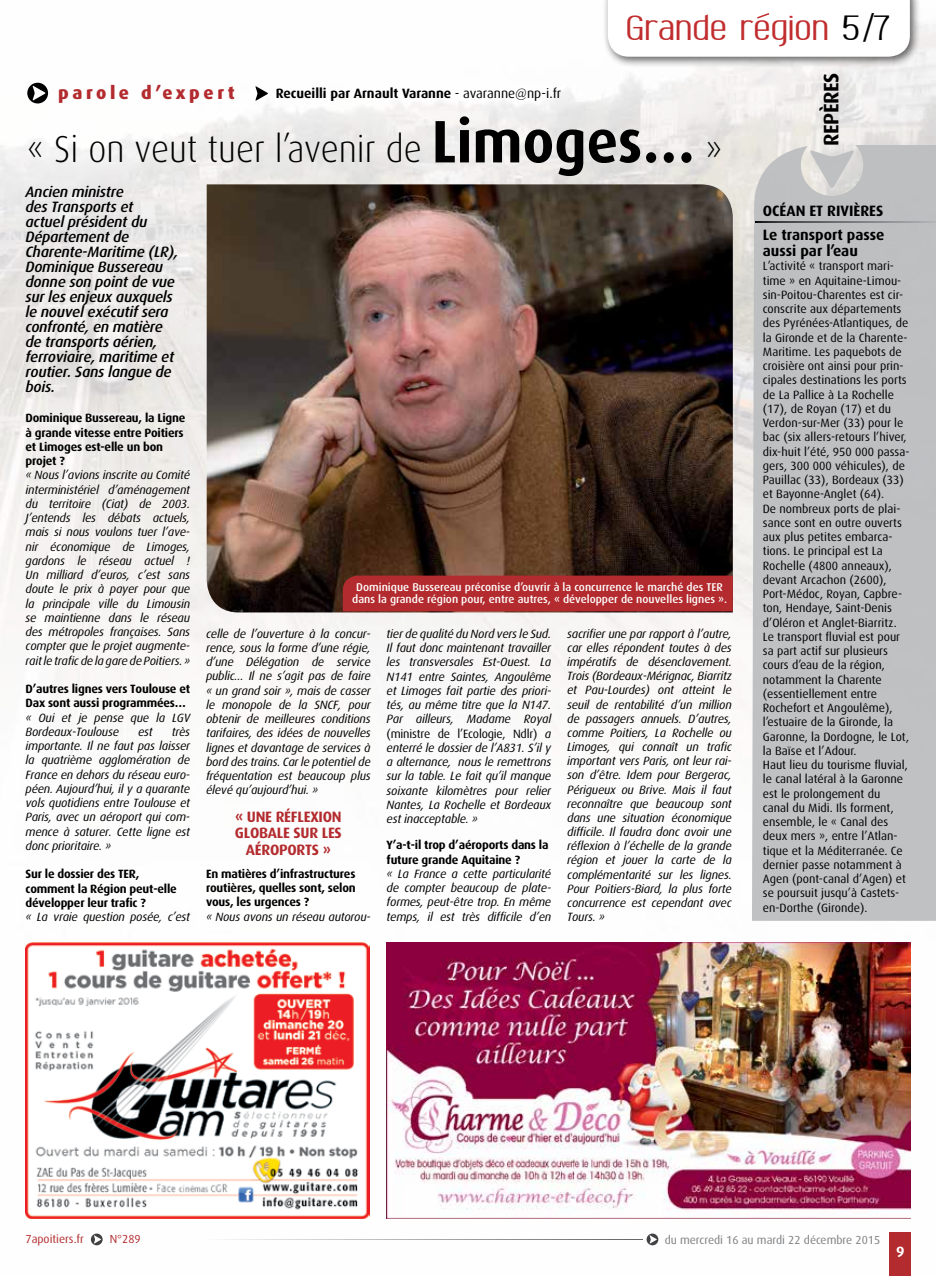
<style>
.page{position:relative;width:936px;height:1276px;background:#fff}
.page>*{position:absolute;margin:0;border:0;box-sizing:border-box;transform-origin:0 0}
.t1{font:40.5px "Ambrosia Demo";color:#c12d2e}
.t2{font:300 37.5px "Dax";color:#000;scale:.95 1}
.t3{font:700 21px "Dax";color:#000}
.t4{font:800 18px "Dax";letter-spacing:.2em;color:#b32b2e}
.t5{font:italic 500 15px/15px "Dax";letter-spacing:-.015em;color:#000}
.t6{font:700 15px/24px "Dax";color:#000}
.t7{font:700 15px/16.5px "Dax";letter-spacing:.055em;color:#b32b2e}
.t8{font:700 15px "Dax";color:#fff}
.t9{font:700 13.5px "Dax";color:#000}
.t10{font:italic 12px/14.2px "Dax";letter-spacing:-.015em;color:#000;text-align:justify}
.t11{font:12px/14.2px "Dax";color:#000}
.t12{font:700 12px/14.2px "Dax";letter-spacing:-.015em;color:#000}
.t13{font:11.7px "Dax";color:#7c7e81}
.t14{font:11.7px "Dax";color:#b32b2e}
.t15{font:500 11.25px/12px "Dax";color:#fff;text-align:center}
.s1{color:#000}
.s2{font-family:"Minion Pro";color:#000}
.s3{font-weight:400}
.s4{font-weight:700;font-size:60px}
.s5{font-style:normal}
</style>
<div class="page">
<img style="left:0;top:24px;width:935px;height:1222px">
<div style="left:752px;top:145px;width:183px;height:776px;background:#bec0c2"></div>
<svg style="left:755px;top:221px;width:180px;height:1px"></svg>
<svg style="left:27px;top:83px;width:21px;height:20px"></svg>
<svg style="left:255px;top:86px;width:13px;height:15px"></svg>
<div style="left:602px;top:0;width:319px;height:68px;background:#000;opacity:.61"></div>
<svg style="left:607px;top:0;width:302px;height:57px"></svg>
<div style="left:889px;top:1232px;width:22px;height:44px;background:#b32b2e"></div>
<img style="left:386px;top:942px;width:524px;height:276px">
<svg style="left:91px;top:1233px;width:12px;height:12px"></svg>
<svg style="left:646px;top:1233px;width:12px;height:12px"></svg>
<svg style="left:205px;top:1239px;width:437px;height:1px"></svg>
<img style="left:26px;top:942px;width:344px;height:276px">
<img style="left:207px;top:184px;width:525px;height:428px">
<div style="left:343px;top:575px;width:389px;height:36px;background:#b32b2e"></div>
<h1 class="t1" style="left:627px;top:14px;width:265px">Grande region <span class="s1">5</span><span class="s2">/</span><span class="s1">7</span></h1>
<h3 class="t4" style="left:58px;top:82px;width:178px">parole d’expert</h3>
<p class="t9" style="left:276px;top:86px;width:287px">Recueilli par Arnault Varanne <span class="s3">- avaranne@np-i.fr</span></p>
<h2 class="t2" style="left:27px;top:129px;width:734px">« Si on veut tuer l’avenir de <span class="s4">Limoges…</span> »</h2>
<p class="t5" style="left:26px;top:184px;width:154px">Ancien ministre<br>des Transports et<br>actuel président du<br>Département de<br>Charente-Maritime (LR),<br>Dominique Bussereau donne son point de vue sur les enjeux auxquels le nouvel exécutif sera confronté, en matière de transports aérien, ferroviaire, maritime et routier. Sans langue de bois.</p>
<p class="t12" style="left:26px;top:411px;width:161px">Dominique Bussereau, la Ligne à grande vitesse entre Poitiers et Limoges est-elle un bon projet ?</p>
<p class="t10" style="left:26px;top:468px;width:166px">« Nous l’avions inscrite au Comité interministériel d’aménagement du territoire (Ciat) de 2003.<br>J’entends les débats actuels, mais si nous voulons tuer l’ave&shy;nir économique de Limoges, gardons le réseau actuel !<br>Un milliard d’euros, c’est sans doute le prix à payer pour que la principale ville du Limousin se maintienne dans le réseau des métropoles françaises. Sans compter que le projet augmente&shy;rait le trafic de la gare de Poitiers. »</p>
<p class="t12" style="left:26px;top:682px;width:166px">D’autres lignes vers Toulouse et<br>Dax sont aussi programmées…</p>
<p class="t10" style="left:26px;top:710px;width:166px">« Oui et je pense que la LGV<br>Bordeaux-Toulouse</p>
<p class="t10" style="left:26px;top:724px;width:166px;text-indent:146px">très importante. Il ne faut pas laisser la quatrième agglomération de France en dehors du réseau euro&shy;péen. Aujourd’hui, il y a quarante vols quotidiens entre Toulouse et Paris, avec un aéroport qui com&shy;mence à saturer. Cette ligne est donc prioritaire. »</p>
<p class="t12" style="left:26px;top:867px;width:153px">Sur le dossier des TER, comment la Région peut-elle développer leur trafic ?</p>
<p class="t10" style="left:26px;top:910px;width:166px">« La vraie question posée, c’est</p>
<p class="t10" style="left:138px;top:724px;width:16px">est</p>
<p class="t15" style="left:352px;top:581px;width:376px">Dominique Bussereau préconise d’ouvrir à la concurrence le marché des TER dans la grande région pour, entre autres, « développer de nouvelles lignes ».</p>
<p class="t10" style="left:206px;top:626px;width:166px">celle de l’ouverture à la concur&shy;rence, sous la forme d’une régie, d’une Délégation de service public… Il ne s’agit pas de faire « un grand soir », mais de casser le monopole de la SNCF, pour obtenir de meilleures conditions tarifaires, des idées de nouvelles lignes et davantage de services à bord des trains. Car le potentiel de fréquentation est beaucoup plus élevé qu’aujourd’hui. »</p>
<p class="t7" style="left:235px;top:808px;width:92px">« Une réflexion globale sur</p>
<p class="t7" style="left:322px;top:824px;width:8px">les</p>
<p class="t7" style="left:246px;top:841px;width:25px">aéroports</p>
<p class="t7" style="left:323px;top:841px;width:10px">»</p>
<p class="t12" style="left:206px;top:866px;width:151px;text-align:justify">En matières d’infrastructures routières, quelles sont, selon vous, les urgences ?</p>
<p class="t10" style="left:206px;top:909px;width:166px">« Nous avons un réseau autorou-</p>
<p class="t10" style="left:386px;top:626px;width:166px">tier de qualité du Nord vers le Sud.<br>Il faut donc maintenant travailler les transversales Est-Ouest. La N141 entre Saintes, Angoulême et Limoges fait partie des priori&shy;tés, au même titre que la N147.<br>Par ailleurs, Madame Royal <span class="s5">(ministre de l’Ecologie, Ndlr)</span> a enterré le dossier de l’A831. S’il y a alternance, nous le remettrons sur la table. Le fait qu’il manque soixante kilomètres pour relier Nantes, La Rochelle et Bordeaux est inacceptable. »</p>
<p class="t12" style="left:386px;top:838px;width:163px">Y’a-t-il trop d’aéroports dans la future grande Aquitaine ?</p>
<p class="t10" style="left:386px;top:866px;width:166px">« La France a cette particularité de compter beaucoup de plate&shy;formes, peut-être trop. En même temps, il est très difficile d’en</p>
<p class="t10" style="left:567px;top:626px;width:166px">sacrifier une par rapport à l’autre, car elles répondent toutes à des impératifs de désenclavement.<br>Trois (Bordeaux-Mérignac, Biarritz et Pau-Lourdes) ont atteint le seuil de rentabilité d’un million de passagers annuels. D’autres, comme Poitiers, La Rochelle ou Limoges, qui connaît un trafic important vers Paris, ont leur rai&shy;son d’être. Idem pour Bergerac, Périgueux ou Brive. Mais il faut reconnaître que beaucoup sont dans une situation économique difficile. Il faudra donc avoir une réflexion à l’échelle de la grande région et jouer la carte de la complémentarité sur les lignes.<br>Pour Poitiers-Biard, la plus forte concurrence est cependant avec Tours. »</p>
<h3 class="t3" style="left:819px;top:146px;width:73px;rotate:-90deg">repères</h3>
<p class="t6" style="left:762px;top:199px;width:123px;text-indent:91px">ères<br>Le transport passe</p>
<p class="t6" style="left:762px;top:239px;width:97px">aussi par l’eau</p>
<p class="t11" style="left:762px;top:259px;width:148px">L’activité « transport mari&shy;time » en Aquitaine-Limou&shy;sin-Poitou-Charentes est cir&shy;conscrite aux départements des Pyrénées-Atlantiques, de la Gironde et de la Charente-<br>Maritime. Les paquebots de croisière ont ainsi pour prin&shy;cipales destinations les ports de La Pallice à La Rochelle (17), de Royan (17) et du<br>Verdon-sur-Mer (33) pour le bac (six allers-retours l’hiver, dix-huit l’été, 950 000 passa&shy;gers, 300 000 véhicules), de<br>Pauillac (33), Bordeaux (33) et Bayonne-Anglet (64).<br>De nombreux ports de plai&shy;sance sont en outre ouverts aux plus petites embarca&shy;tions. Le principal est La<br>Rochelle (4800 anneaux), devant Arcachon (2600),<br>Port-Médoc, Royan, Capbre&shy;ton, Hendaye, Saint-Denis d’Oléron et Anglet-Biarritz.<br>Le transport fluvial est pour sa part actif sur plusieurs cours d’eau de la région, notamment la Charente (essentiellement entre<br>Rochefort et Angoulême), l’estuaire de la Gironde, la<br>Garonne, la Dordogne, le Lot, la Baïse et l’Adour.<br>Haut lieu du tourisme fluvial, le canal latéral à la Garonne est le prolongement du canal du Midi. Ils forment, ensemble, le « Canal des deux mers », entre l’Atlan&shy;tique et la Méditerranée. Ce dernier passe notamment à<br>Agen (pont-canal d’Agen) et se poursuit jusqu’à Castets&shy;en-Dorthe (Gironde).</p>
<p class="t6" style="left:762px;top:199px;width:72px">Océan et rivi</p>
<p class="t14" style="left:26px;top:1233px;width:60px">7apoitiers.fr</p>
<p class="t14" style="left:110px;top:1233px;width:32px">N°289</p>
<p class="t13" style="left:664px;top:1233px;width:217px">du mercredi 16 au mardi 22 décembre 2015</p>
<p class="t8" style="left:896px;top:1243px;width:10px">9</p>
</div>
